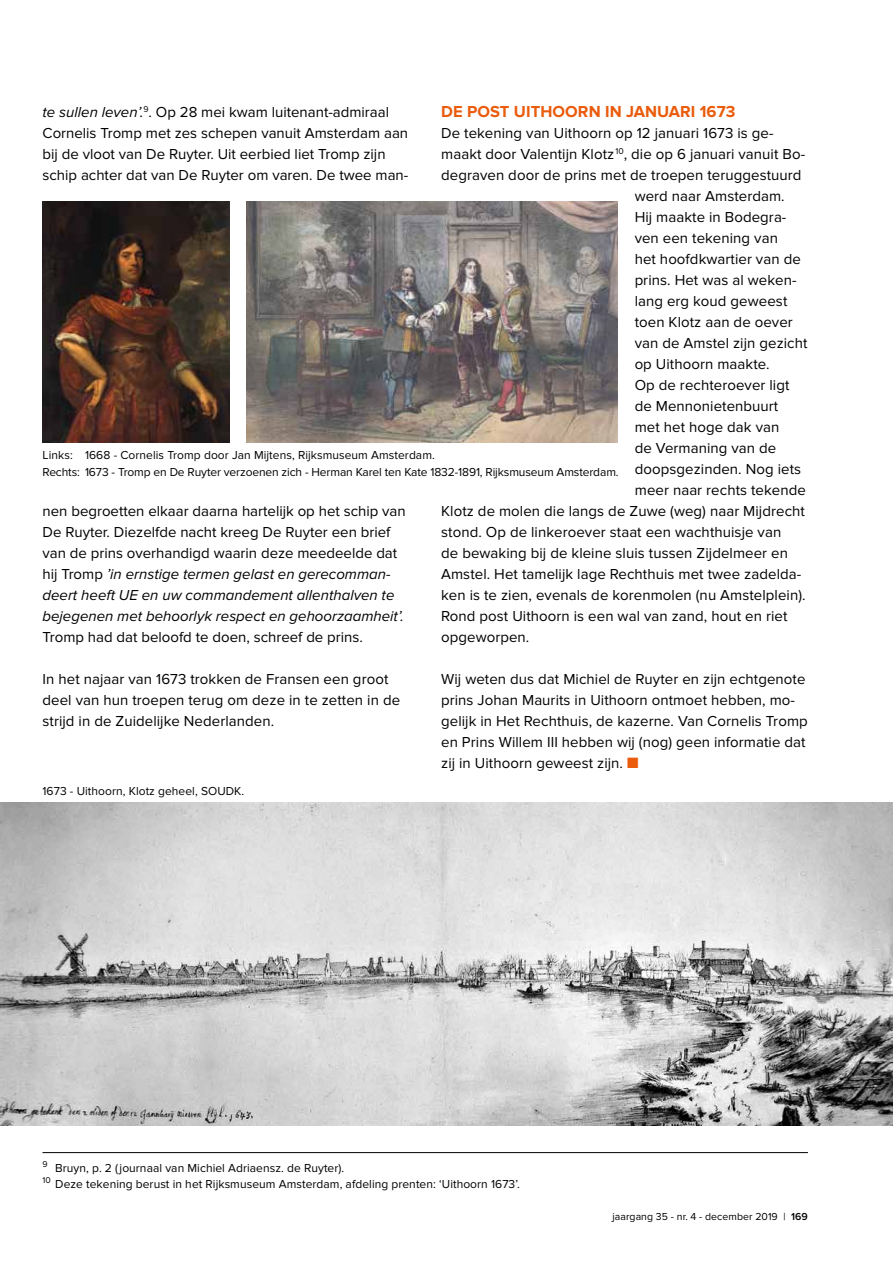
<style>
.page{position:relative;width:893px;height:1263px;background:#fff}
.page>*{position:absolute;margin:0;border:0;box-sizing:border-box;transform-origin:0 0}
.t1{font:700 16.5px "Proxima Nova";letter-spacing:.005em;color:#ea5b0b}
.t2{font:15px/21px "Proxima Nova";letter-spacing:.005em;color:#000}
.t3{font:12px/16.5px "Proxima Nova";letter-spacing:.005em;color:#000}
.t4{font:10.5px "Proxima Nova";letter-spacing:.005em;color:#000}
.s1{color:#ea5b0b}
.s2{font-style:italic}
.s3{font-weight:600}
</style>
<div class="page">
<hr style="left:43px;top:1152px;width:765px;height:1px;background:#000">
<img style="left:247px;top:201px;width:371px;height:241px">
<img style="left:0;top:803px;width:893px;height:322px">
<img style="left:43px;top:201px;width:187px;height:241px">
<p class="t1" style="left:441px;top:102px;width:296px">DE POST UITHOORN IN JANUARI 1673</p>
<p class="t2" style="left:441px;top:123px;width:334px">De tekening van Uithoorn op 12 januari 1673 is ge-</p>
<p class="t2" style="left:441px;top:144px;width:365px">maakt door Valentijn Klotz<sup>10</sup>, die op 6 januari vanuit Bo-</p>
<p class="t2" style="left:441px;top:165px;width:362px">degraven door de prins met de troepen teruggestuurd</p>
<p class="t2" style="left:635px;top:186px;width:152px">werd naar Amsterdam.</p>
<p class="t2" style="left:635px;top:207px;width:153px">Hij maakte in Bodegra-</p>
<p class="t2" style="left:635px;top:228px;width:145px">ven een tekening van</p>
<p class="t2" style="left:635px;top:249px;width:168px">het hoofdkwartier van de</p>
<p class="t2" style="left:635px;top:270px;width:163px">prins. Het was al weken-</p>
<p class="t2" style="left:635px;top:291px;width:154px">lang erg koud geweest</p>
<p class="t2" style="left:635px;top:312px;width:160px">toen Klotz aan de oever</p>
<p class="t2" style="left:635px;top:333px;width:174px">van de Amstel zijn gezicht</p>
<p class="t2" style="left:635px;top:354px;width:137px">op Uithoorn maakte.</p>
<p class="t2" style="left:635px;top:375px;width:156px">Op de rechteroever ligt</p>
<p class="t2" style="left:635px;top:396px;width:145px">de Mennonietenbuurt</p>
<p class="t2" style="left:635px;top:417px;width:146px">met het hoge dak van</p>
<p class="t2" style="left:635px;top:438px;width:143px">de Vermaning van de</p>
<p class="t2" style="left:635px;top:459px;width:168px">doopsgezinden. Nog iets</p>
<p class="t2" style="left:635px;top:480px;width:173px">meer naar rechts tekende</p>
<p class="t2" style="left:441px;top:501px;width:365px">Klotz de molen die langs de Zuwe (weg) naar Mijdrecht</p>
<p class="t2" style="left:441px;top:522px;width:342px">stond. Op de linkeroever staat een wachthuisje van</p>
<p class="t2" style="left:441px;top:543px;width:348px">de bewaking bij de kleine sluis tussen Zijdelmeer en</p>
<p class="t2" style="left:441px;top:564px;width:362px">Amstel. Het tamelijk lage Rechthuis met twee zadelda-</p>
<p class="t2" style="left:441px;top:585px;width:366px">ken is te zien, evenals de korenmolen (nu Amstelplein).</p>
<p class="t2" style="left:441px;top:606px;width:348px">Rond post Uithoorn is een wal van zand, hout en riet</p>
<p class="t2" style="left:441px;top:627px;width:90px">opgeworpen.</p>
<p class="t2" style="left:441px;top:669px;width:368px">Wij weten dus dat Michiel de Ruyter en zijn echtgenote prins Johan Maurits in Uithoorn ontmoet hebben, mo&shy;gelijk in Het Rechthuis, de kazerne. Van Cornelis Tromp en Prins Willem III hebben wij (nog) geen informatie dat zij in Uithoorn geweest zijn. <span class="s1">■</span></p>
<p class="t2" style="left:43px;top:102px;width:367px"><span class="s2">te sullen leven’.</span><sup>9</sup>. Op 28 mei kwam luitenant-admiraal Cornelis Tromp met zes schepen vanuit Amsterdam aan bij de vloot van De Ruyter. Uit eerbied liet Tromp zijn schip achter dat van De Ruyter om varen. De twee man-</p>
<p class="t3" style="left:43px;top:447px;width:578px">Links: 1668 - Cornelis Tromp door Jan Mijtens, Rijksmuseum Amsterdam.<br>Rechts: 1673 - Tromp en De Ruyter verzoenen zich - Herman Karel ten Kate 1832-1891, Rijksmuseum Amsterdam.</p>
<p class="t2" style="left:43px;top:501px;width:365px">nen begroetten elkaar daarna hartelijk op het schip van De Ruyter. Diezelfde nacht kreeg De Ruyter een brief van de prins overhandigd waarin deze meedeelde dat hij Tromp <span class="s2">’in ernstige termen gelast en gerecomman&shy;deert heeft UE en uw commandement allenthalven te bejegenen met behoorlyk respect en gehoorzaamheit’.</span></p>
<p class="t2" style="left:43px;top:627px;width:322px">Tromp had dat beloofd te doen, schreef de prins.</p>
<p class="t2" style="left:43px;top:669px;width:359px">In het najaar van 1673 trokken de Fransen een groot deel van hun troepen terug om deze in te zetten in de strijd in de Zuidelijke Nederlanden.</p>
<p class="t3" style="left:43px;top:783px;width:203px">1673 - Uithoorn, Klotz geheel, SOUDK.</p>
<p class="t3" style="left:43px;top:1159px;width:479px"><sup>9</sup> Bruyn, p. 2 (journaal van Michiel Adriaensz. de Ruyter).<br><sup>10</sup> Deze tekening berust in het Rijksmuseum Amsterdam, afdeling prenten: ‘Uithoorn 1673’.</p>
<p class="t4" style="left:612px;top:1211px;width:197px">jaargang 35 - nr. 4 - december 2019 | <span class="s3">169</span></p>
</div>
